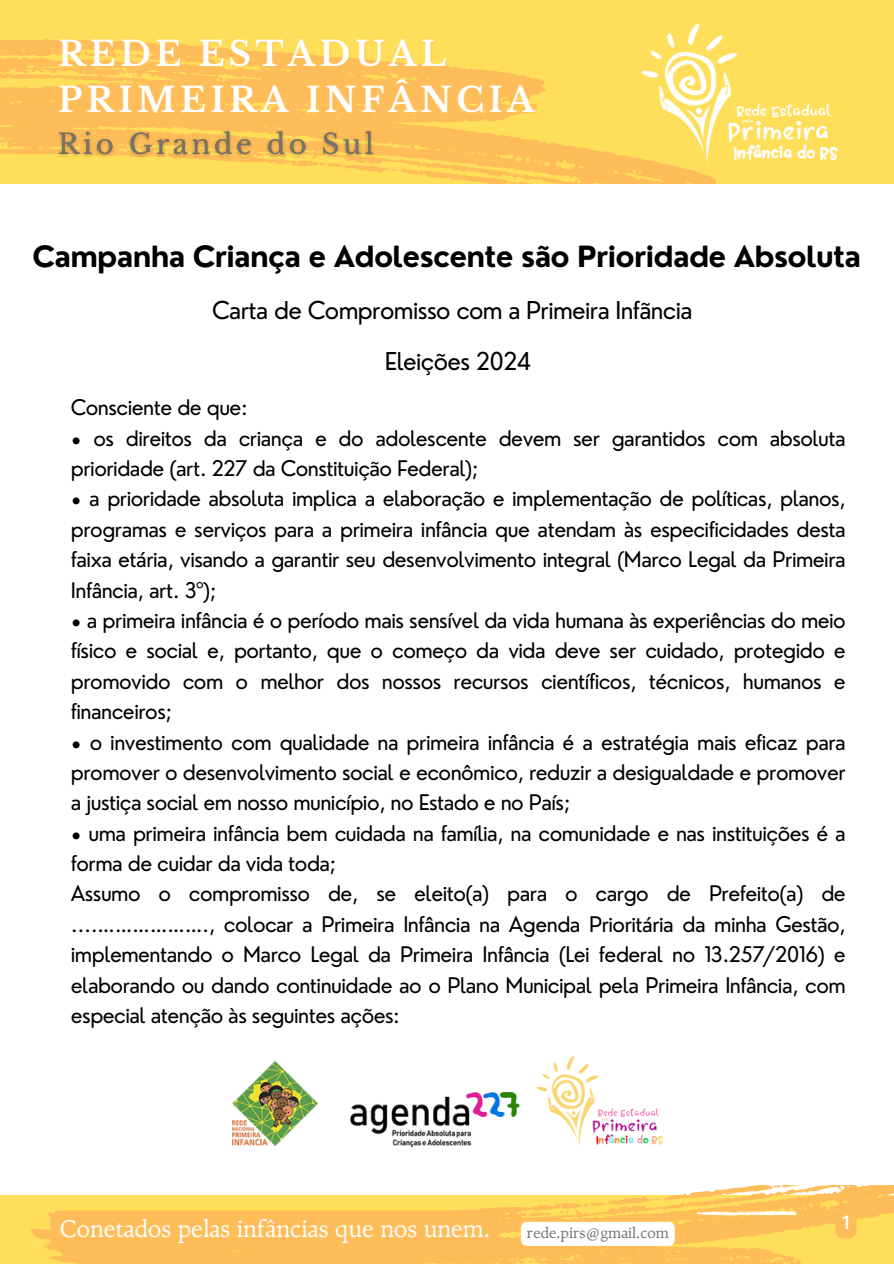
<style>
.page{position:relative;width:894px;height:1264px;background:#fff}
.page>*{position:absolute;margin:0;border:0;box-sizing:border-box;transform-origin:0 0}
.t1{font:700 33.75px "Libre Baskerville";letter-spacing:.13em;color:#fff}
.t2{font:700 28.5px "Nourd";letter-spacing:-.025em;color:#000}
.t3{font:24px "Nourd";letter-spacing:-.025em;color:#000}
.t4{font:24px "TY Serif";color:#fff}
.t5{font:21px/30.3px "Nourd";letter-spacing:-.025em;color:#000;text-align:justify}
.t6{font:18px "Heading Now 74";color:#fff}
.t7{font:15px "TY Serif";color:#737373}
</style>
<div class="page">
<svg style="left:0;top:1185px;width:893px;height:78px"></svg>
<svg style="left:696px;top:1211px;width:100px;height:4px"></svg>
<div style="left:0;top:0;width:893px;height:184px;background:#ffde59"></div>
<svg style="left:0;top:38px;width:716px;height:145px;fill:#ffbd59"></svg>
<img style="left:639px;top:23px;width:199px;height:142px">
<img style="left:233px;top:1061px;width:84px;height:84px">
<img style="left:350px;top:1092px;width:161px;height:54px">
<img style="left:511px;top:1056px;width:153px;height:90px">
<div style="left:50px;top:1210px;width:450px;height:38px;background:#ffbd59"></div>
<svg style="left:520px;top:1221px;width:154px;height:24px"></svg>
<img style="left:52px;top:123px;width:328px;height:40px">
<div style="left:835px;top:1207px;width:21px;height:31px;background:#ffbd59;border-radius:8px"></div>
<p class="t1" style="left:58px;top:33px;width:389px">REDE ESTADUAL</p>
<p class="t1" style="left:58px;top:80px;width:478px">PRIMEIRA INFÂNCIA</p>
<p class="t2" style="left:33px;top:239px;width:829px">Campanha Criança e Adolescente são Prioridade Absoluta</p>
<h4 class="t3" style="left:212px;top:295px;width:481px">Carta de Compromisso com a Primeira Infãncia</h4>
<h4 class="t3" style="left:385px;top:346px;width:148px">Eleições 2024</h4>
<p class="t5" style="left:71px;top:392px;width:178px">Consciente de que:</p>
<p class="t5" style="left:71px;top:422px;width:776px">• os direitos da criança e do adolescente devem ser garantidos com absoluta prioridade (art. 227 da Constituição Federal);</p>
<p class="t5" style="left:71px;top:483px;width:776px">• a prioridade absoluta implica a elaboração e implementação de políticas, planos, programas e serviços para a primeira infância que atendam às especificidades desta faixa etária, visando a garantir seu desenvolvimento integral (Marco Legal da Primeira Infância, art. 3º);</p>
<p class="t5" style="left:71px;top:605px;width:776px">• a primeira infância é o período mais sensível da vida humana às experiências do meio físico e social e, portanto, que o começo da vida deve ser cuidado, protegido e promovido com o melhor dos nossos recursos científicos, técnicos, humanos e financeiros;</p>
<p class="t5" style="left:71px;top:726px;width:776px">• o investimento com qualidade na primeira infância é a estratégia mais eficaz para promover o desenvolvimento social e econômico, reduzir a desigualdade e promover a justiça social em nosso município, no Estado e no País;</p>
<p class="t5" style="left:71px;top:817px;width:776px;text-align:left">• uma primeira infância bem cuidada na família, na comunidade e nas instituições é a forma de cuidar da vida toda;<br>Assumo o compromisso de, se eleito(a) para o cargo de Prefeito(a) de ....………………., colocar a Primeira Infância na Agenda Prioritária da minha Gestão, implementando o Marco Legal da Primeira Infância (Lei federal no 13.257/2016) e elaborando ou dando continuidade ao o Plano Municipal pela Primeira Infância, com especial atenção às seguintes ações:</p>
<h4 class="t4" style="left:60px;top:1213px;width:432px">Conetados pelas infâncias que nos unem.</h4>
<h5 class="t7" style="left:526px;top:1224px;width:143px">rede.pirs@gmail.com</h5>
<p class="t6" style="left:842px;top:1210px;width:9px">1</p>
</div>
